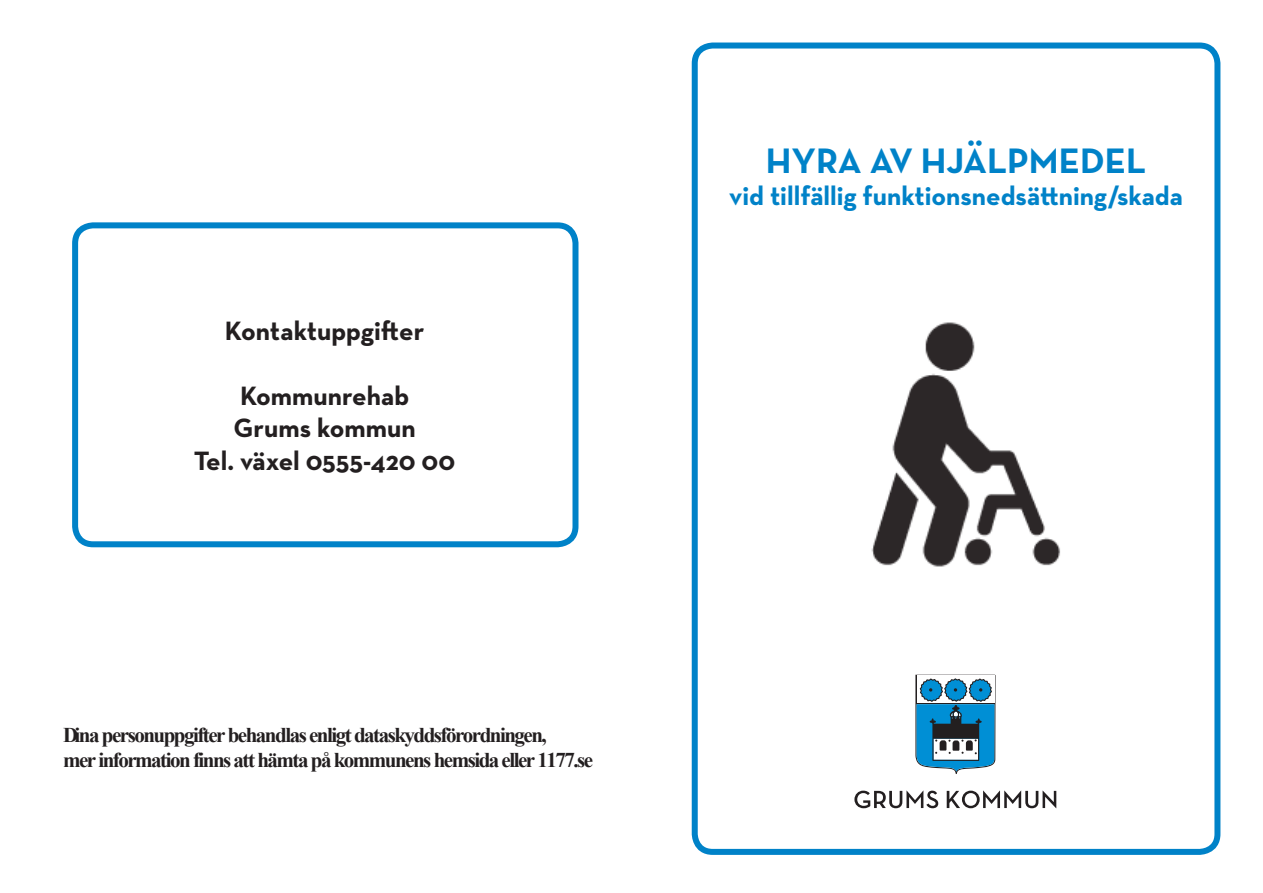
<style>
.page{position:relative;width:1263px;height:893px;background:#fff}
.page>*{position:absolute;margin:0;border:0;box-sizing:border-box;transform-origin:0 0}
.t1{font:700 36px "Neutraface Text";color:#0082c8}
.Allmänt_styckeforma{font:700 27px "Neutraface Text";color:#231f20}
.t2{font:700 27px "Neutraface Text";color:#0082c8}
.t3{font:700 21px/25.2px "Times New Roman";letter-spacing:-.07em;color:#231f20}
</style>
<div class="page">
<div style="left:72px;top:222px;width:506px;height:325px;border:6px solid #0082c8;border-radius:18px"></div>
<img style="left:871px;top:322px;width:190px;height:245px">
<svg style="left:854px;top:790px;width:84px;height:18px"></svg>
<svg style="left:947px;top:790px;width:109px;height:18px"></svg>
<svg style="left:915px;top:675px;width:80px;height:99px"></svg>
<div style="left:692px;top:43px;width:528px;height:812px;border:6px solid #0082c8;border-radius:18px"></div>
<p class="Allmänt_styckeforma" style="left:225px;top:314px;width:201px">Kontaktuppgifter</p>
<p class="Allmänt_styckeforma" style="left:240px;top:378px;width:171px">Kommunrehab</p>
<p class="Allmänt_styckeforma" style="left:234px;top:411px;width:184px">Grums kommun</p>
<p class="Allmänt_styckeforma" style="left:194px;top:443px;width:263px">Tel. växel 0555-420 00</p>
<p class="t3" style="left:63px;top:721px;width:532px">Dina personuppgifter behandlas enligt dataskyddsförordningen,<br>mer information finns att hämta på kommunens hemsida eller 1177.se</p>
<p class="t1" style="left:766px;top:137px;width:382px">HYRA AV HJÄLPMEDEL</p>
<p class="t2" style="left:729px;top:179px;width:455px">vid tillfällig funktionsnedsättning/skada</p>
</div>
